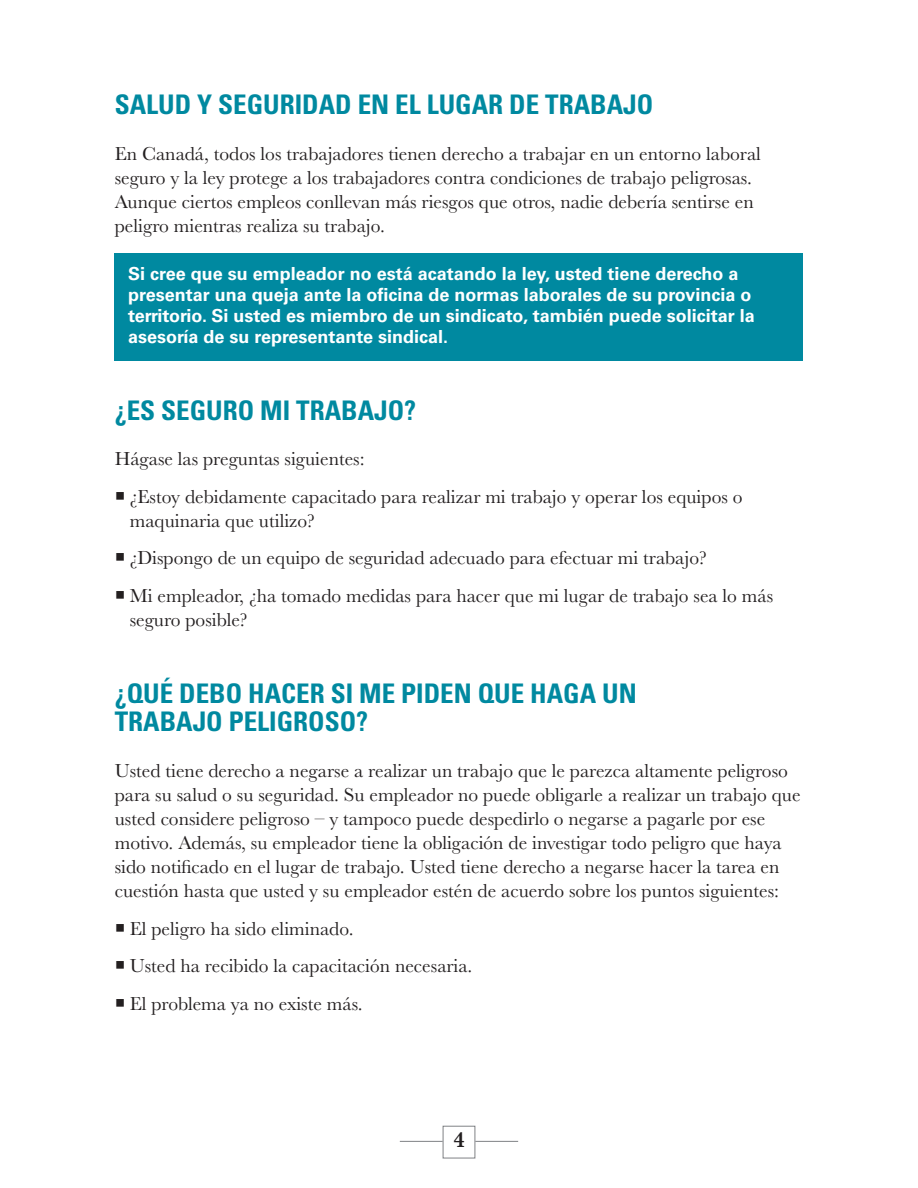
<style>
.page{position:relative;width:918px;height:1188px;background:#fff}
.page>*{position:absolute;margin:0;border:0;box-sizing:border-box;transform-origin:0 0}
.t1{font:700 condensed 27px/28.5px "Univers LT Std";color:#0089a0}
.t2{font:600 22.5px "Baskerville";color:#231f20}
.Texte{font:19.5px/24px "Baskerville";color:#231f20}
.BOX_turquoise{font:700 18px/21px "Univers LT Std";color:#fff}
</style>
<div class="page">
<div style="left:443px;top:1126px;width:32px;height:32px;border:1px solid #808285"></div>
<hr style="left:475px;top:1141px;width:43px;height:1px;background:#808285">
<hr style="left:400px;top:1141px;width:43px;height:1px;background:#808285">
<div style="left:115px;top:253px;width:688px;height:108px;background:#0089a0"></div>
<h2 class="t1" style="left:115px;top:90px;width:540px">SALUD Y SEGURIDAD EN EL LUGAR DE TRABAJO</h2>
<p class="Texte" style="left:115px;top:142px;width:648px">En Canadá, todos los trabajadores tienen derecho a trabajar en un entorno laboral seguro y la ley protege a los trabajadores contra condiciones de trabajo peligrosas.<br>Aunque ciertos empleos conllevan más riesgos que otros, nadie debería sentirse en peligro mientras realiza su trabajo.</p>
<p class="BOX_turquoise" style="left:128px;top:263px;width:628px">Si cree que su empleador no está acatando la ley, usted tiene derecho a presentar una queja ante la oficina de normas laborales de su provincia o territorio. Si usted es miembro de un sindicato, también puede solicitar la asesoría de su representante sindical.</p>
<h2 class="t1" style="left:115px;top:396px;width:303px">¿ES SEGURO MI TRABAJO?</h2>
<p class="Texte" style="left:115px;top:447px;width:251px">Hágase las preguntas siguientes:</p>
<p class="Texte" style="left:130px;top:485px;width:614px;text-indent:-15px">○ ¿Estoy debidamente capacitado para realizar mi trabajo y operar los equipos o maquinaria que utilizo?</p>
<p class="Texte" style="left:115px;top:546px;width:594px">○ ¿Dispongo de un equipo de seguridad adecuado para efectuar mi trabajo?</p>
<p class="Texte" style="left:130px;top:584px;width:645px;text-indent:-15px">○ Mi empleador, ¿ha tomado medidas para hacer que mi lugar de trabajo sea lo más seguro posible?</p>
<h2 class="t1" style="left:115px;top:679px;width:523px">¿QUÉ DEBO HACER SI ME PIDEN QUE HAGA UN<br>TRABAJO PELIGROSO?</h2>
<p class="Texte" style="left:115px;top:759px;width:687px">Usted tiene derecho a negarse a realizar un trabajo que le parezca altamente peligroso para su salud o su seguridad. Su empleador no puede obligarle a realizar un trabajo que usted considere peligroso – y tampoco puede despedirlo o negarse a pagarle por ese motivo. Además, su empleador tiene la obligación de investigar todo peligro que haya sido notificado en el lugar de trabajo. Usted tiene derecho a negarse hacer la tarea en cuestión hasta que usted y su empleador estén de acuerdo sobre los puntos siguientes:</p>
<p class="Texte" style="left:115px;top:917px;width:240px">○ El peligro ha sido eliminado.</p>
<p class="Texte" style="left:115px;top:954px;width:359px">○ Usted ha recibido la capacitación necesaria.</p>
<p class="Texte" style="left:115px;top:992px;width:249px">○ El problema ya no existe más.</p>
<p class="t2" style="left:453px;top:1124px;width:13px">4</p>
</div>
